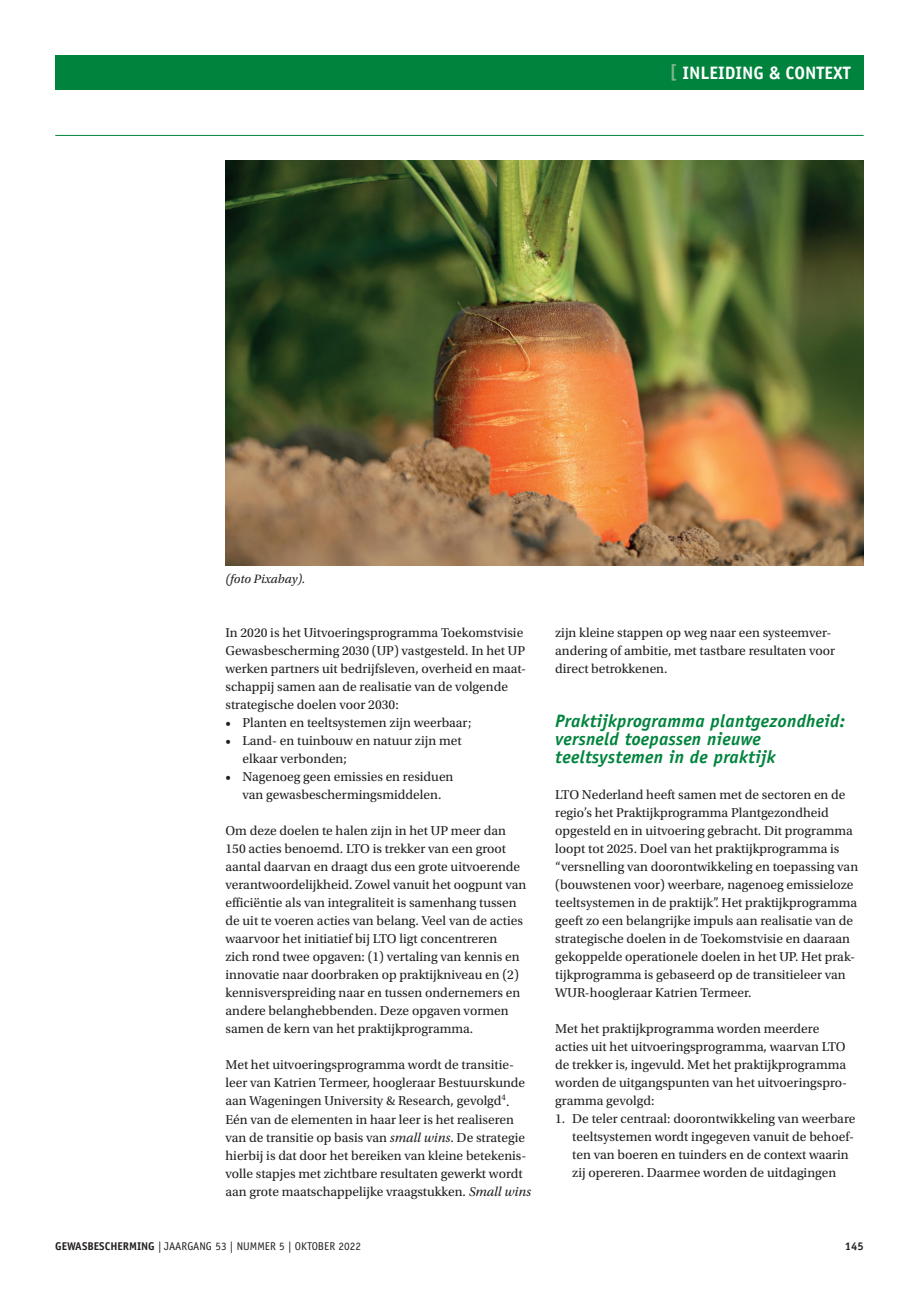
<style>
.page{position:relative;width:919px;height:1289px;background:#fff}
.page>*{position:absolute;margin:0;border:0;box-sizing:border-box;transform-origin:0 0}
.t1{font:italic 700 18px/18px "Officina Sans Std";letter-spacing:.015em;color:#00843d}
.t2{font:700 18px "Officina Sans Std";color:#fff}
.t3{font:13.5px/18px "Utopia Std";color:#231f20}
.t4{font:italic 12.75px "Utopia Std";color:#231f20}
.t5{font:11.25px "Officina Sans Std";color:#231f20}
.t6{font:700 11.25px "Officina Sans Std";color:#231f20}
.s1{color:#77b48a}
.s2{font-style:italic}
.s3{font-weight:700}
</style>
<div class="page">
<div style="left:55px;top:55px;width:808px;height:34px;background:#00843d"></div>
<hr style="left:55px;top:135px;width:808px;height:1px;background:#00843d">
<img style="left:226px;top:160px;width:637px;height:405px">
<h1 class="t2" style="left:669px;top:61px;width:183px"><span class="s1">[</span> INLEIDING &amp; CONTEXT</h1>
<p class="t4" style="left:225px;top:572px;width:81px">(foto Pixabay).</p>
<p class="t3" style="left:225px;top:624px;width:302px">In 2020 is het Uitvoeringsprogramma Toekomstvisie Gewasbescherming 2030 (UP) vastgesteld. In het UP werken partners uit bedrijfsleven, overheid en maat&shy;schappij samen aan de realisatie van de volgende strategische doelen voor 2030:</p>
<p class="t3" style="left:225px;top:714px;width:247px">• Planten en teeltsystemen zijn weerbaar;</p>
<p class="t3" style="left:242px;top:732px;width:220px;text-indent:-17px">• Land- en tuinbouw en natuur zijn met elkaar verbonden;</p>
<p class="t3" style="left:225px;top:768px;width:229px;text-align:center">• Nagenoeg geen emissies en residuen van gewasbeschermingsmiddelen.</p>
<p class="t3" style="left:225px;top:822px;width:302px">Om deze doelen te halen zijn in het UP meer dan 150 acties benoemd. LTO is trekker van een groot aantal daarvan en draagt dus een grote uitvoerende verantwoordelijkheid. Zowel vanuit het oogpunt van efficiëntie als van integraliteit is samenhang tussen de uit te voeren acties van belang. Veel van de acties waarvoor het initiatief bij LTO ligt concentreren<br>zich rond twee opgaven: (1) vertaling van kennis en innovatie naar doorbraken op praktijkniveau en (2) kennisverspreiding naar en tussen ondernemers en andere belanghebbenden. Deze opgaven vormen samen de kern van het praktijkprogramma.</p>
<p class="t3" style="left:225px;top:1056px;width:307px">Met het uitvoeringsprogramma wordt de transitie&shy;leer van Katrien Termeer, hoogleraar Bestuurskunde aan Wageningen University &amp; Research, gevolgd<sup>4</sup>.<br>Eén van de elementen in haar leer is het realiseren van de transitie op basis van <span class="s2">small wins</span>. De strategie hierbij is dat door het bereiken van kleine betekenis&shy;volle stapjes met zichtbare resultaten gewerkt wordt aan grote maatschappelijke vraagstukken. <span class="s2">Small wins</span></p>
<p class="t3" style="left:555px;top:624px;width:281px">zijn kleine stappen op weg naar een systeemver&shy;andering of ambitie, met tastbare resultaten voor direct betrokkenen.</p>
<h1 class="t1" style="left:555px;top:712px;width:291px">Praktijkprogramma plantgezondheid: versneld toepassen nieuwe teeltsystemen in de praktijk</h1>
<p class="t3" style="left:555px;top:786px;width:304px">LTO Nederland heeft samen met de sectoren en de regio’s het Praktijkprogramma Plantgezondheid opgesteld en in uitvoering gebracht. Dit programma loopt tot 2025. Doel van het praktijkprogramma is “versnelling van doorontwikkeling en toepassing van (bouwstenen voor) weerbare, nagenoeg emissieloze teeltsystemen in de praktijk”. Het praktijkprogramma geeft zo een belangrijke impuls aan realisatie van de strategische doelen in de Toekomstvisie en daaraan gekoppelde operationele doelen in het UP. Het prak&shy;tijkprogramma is gebaseerd op de transitieleer van WUR-hoogleraar Katrien Termeer.</p>
<p class="t3" style="left:555px;top:1020px;width:293px">Met het praktijkprogramma worden meerdere acties uit het uitvoeringsprogramma, waarvan LTO de trekker is, ingevuld. Met het praktijkprogramma worden de uitgangspunten van het uitvoeringspro&shy;gramma gevolgd:</p>
<p class="t3" style="left:572px;top:1110px;width:285px;text-indent:-17px">1. De teler centraal: doorontwikkeling van weerbare teeltsystemen wordt ingegeven vanuit de behoef&shy;ten van boeren en tuinders en de context waarin zij opereren. Daarmee worden de uitdagingen</p>
<p class="t5" style="left:55px;top:1239px;width:307px"><span class="s3">GEWASBESCHERMING</span> | JAARGANG 53 | NUMMER 5 | OKTOBER 2022</p>
<p class="t6" style="left:844px;top:1238px;width:20px">145</p>
</div>
